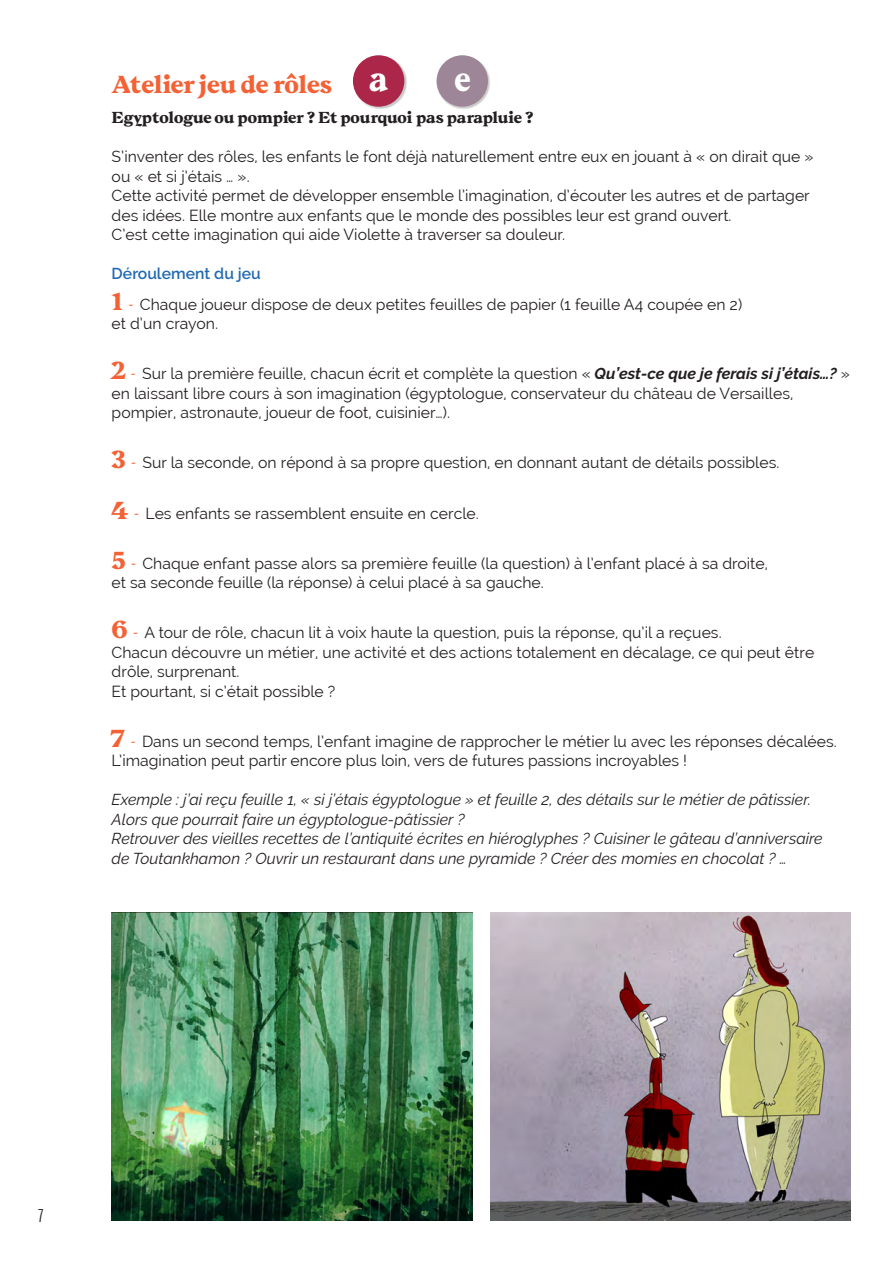
<style>
.page{position:relative;width:893px;height:1263px;background:#fff}
.page>*{position:absolute;margin:0;border:0;box-sizing:border-box;transform-origin:0 0}
.t1{font:36px "Beirut Poster";color:#fff;scale:.9 1}
.t2{font:25.5px "Beirut Poster";color:#f36135}
.t3{font:16.5px "Beirut Poster";color:#231f20}
.t4{font:15.75px/19.5px "Raleway";color:#231f20}
.t5{font:italic 15.75px/19.5px "Raleway";color:#231f20}
.t6{font:300 14.7px "Antonio";color:#231f20}
.s1{font-weight:600;color:#2169b3}
.s2{font-family:"Beirut Poster";font-size:25.5px;color:#f36135}
.s3{font-family:"Beirut Poster";font-size:15px;color:#f36135}
.s4{font-weight:700;font-style:italic}
</style>
<div class="page">
<div style="left:353px;top:55px;width:54px;height:54px;background:#231f20;opacity:.25"></div>
<div style="left:353px;top:55px;width:51px;height:52px;background:#ac2649;border-radius:50%"></div>
<div style="left:437px;top:55px;width:54px;height:54px;background:#231f20;opacity:.25"></div>
<div style="left:437px;top:55px;width:51px;height:52px;background:#9d8698;border-radius:50%"></div>
<img style="left:112px;top:912px;width:360px;height:308px">
<img style="left:490px;top:912px;width:360px;height:308px">
<h2 class="t2" style="left:112px;top:68px;width:222px">Atelier jeu de rôles</h2>
<p class="t3" style="left:112px;top:107px;width:423px">Egyptologue ou pompier ? Et pourquoi pas parapluie ?</p>
<p class="t4" style="left:112px;top:147px;width:703px">S’inventer des rôles, les enfants le font déjà naturellement entre eux en jouant à « on dirait que » ou « et si j’étais … ».<br>Cette activité permet de développer ensemble l’imagination, d’écouter les autres et de partager des idées. Elle montre aux enfants que le monde des possibles leur est grand ouvert.<br>C’est cette imagination qui aide Violette à traverser sa douleur.</p>
<p class="t4" style="left:112px;top:258px;width:632px;line-height:30.6px"><span class="s1">Déroulement du jeu<br></span><span class="s2">1</span> <span class="s3">-</span> Chaque joueur dispose de deux petites feuilles de papier (1 feuille A4 coupée en 2)</p>
<p class="t4" style="left:112px;top:314px;width:108px">et d’un crayon.</p>
<p class="t4" style="left:112px;top:364px;width:740px"><span class="s2">2</span> <span class="s3">-</span> Sur la première feuille, chacun écrit et complète la question « <span class="s4">Qu’est-ce que je ferais si j’étais…?</span> » en laissant libre cours à son imagination (égyptologue, conservateur du château de Versailles, pompier, astronaute, joueur de foot, cuisinier…).</p>
<p class="t4" style="left:112px;top:453px;width:669px"><span class="s2">3</span> <span class="s3">-</span> Sur la seconde, on répond à sa propre question, en donnant autant de détails possibles.</p>
<p class="t4" style="left:112px;top:503px;width:369px"><span class="s2">4</span> <span class="s3">-</span> Les enfants se rassemblent ensuite en cercle.</p>
<p class="t4" style="left:112px;top:553px;width:658px"><span class="s2">5</span> <span class="s3">-</span> Chaque enfant passe alors sa première feuille (la question) à l’enfant placé à sa droite, et sa seconde feuille (la réponse) à celui placé à sa gauche.</p>
<p class="t4" style="left:112px;top:623px;width:704px"><span class="s2">6</span> <span class="s3">-</span> A tour de rôle, chacun lit à voix haute la question, puis la réponse, qu’il a reçues.<br>Chacun découvre un métier, une activité et des actions totalement en décalage, ce qui peut être drôle, surprenant.<br>Et pourtant, si c’était possible ?</p>
<p class="t4" style="left:112px;top:731px;width:727px"><span class="s2">7</span> <span class="s3">-</span> Dans un second temps, l’enfant imagine de rapprocher le métier lu avec les réponses décalées.<br>L’imagination peut partir encore plus loin, vers de futures passions incroyables !</p>
<p class="t5" style="left:112px;top:790px;width:713px">Exemple : j’ai reçu feuille 1, « si j’étais égyptologue » et feuille 2, des détails sur le métier de pâtissier.<br>Alors que pourrait faire un égyptologue-pâtissier ?<br>Retrouver des vieilles recettes de l’antiquité écrites en hiéroglyphes ? Cuisiner le gâteau d’anniversaire de Toutankhamon ? Ouvrir un restaurant dans une pyramide ? Créer des momies en chocolat ? …</p>
<h1 class="t1" style="left:370px;top:55px;width:21px">a</h1>
<h1 class="t1" style="left:455px;top:55px;width:19px">e</h1>
<p class="t6" style="left:38px;top:1205px;width:7px">7</p>
</div>
